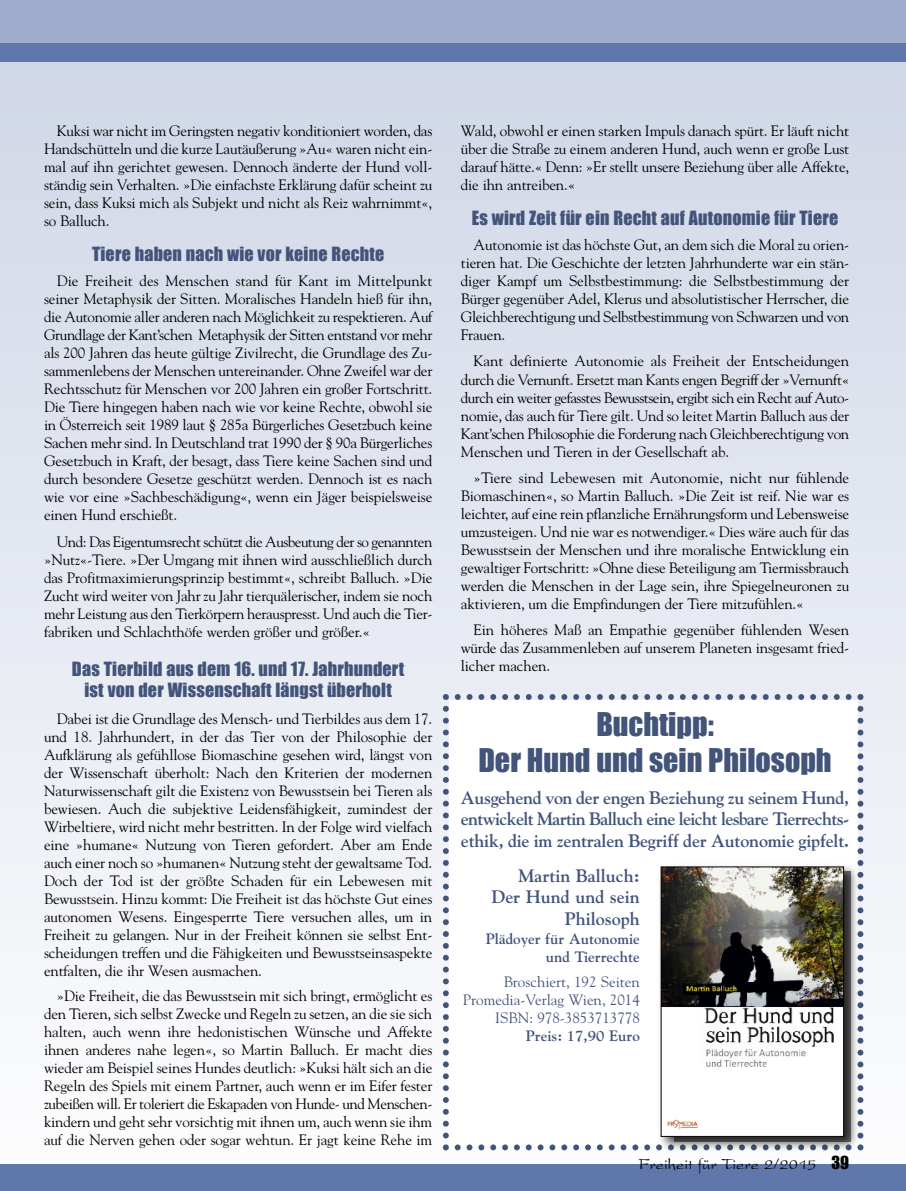
<style>
.page{position:relative;width:906px;height:1191px;background:#fff}
.page>*{position:absolute;margin:0;border:0;box-sizing:border-box;transform-origin:0 0}
.t1{font:30px/36px "Impact";color:#43547a;text-align:center}
.t2{font:700 18px/21.6px "Goudy";letter-spacing:-.01em;color:#43547a;text-align:justify}
.t3{font:18px/21.6px "Impact";letter-spacing:.01em;color:#43547a;text-align:center}
.t4{font:16.5px "President Plain";color:#000}
.t5{font:15px/18px "Goudy";letter-spacing:-.01em;color:#000;text-align:justify}
.t6{font:15px/18px "Goudy";color:#43547a;text-align:right}
.t7{font:700 15px/18px "Goudy";color:#43547a;text-align:right}
.s1{font-family:"Impact"}
</style>
<div class="page">
<div style="left:0;top:40px;width:906px;height:1151px;background:linear-gradient(to bottom,#cfd6e6,#fefefe)"></div>
<div style="left:0;top:0;width:906px;height:44px;background:#9fadcc"></div>
<div style="left:0;top:43px;width:906px;height:18px;background:#5f77ab"></div>
<div style="left:0;top:1164px;width:906px;height:27px;background:#5f77ab"></div>
<svg style="left:443px;top:694px;width:420px;height:456px"></svg>
<div style="left:459px;top:711px;width:391px;height:229px;background:#fff"></div>
<img style="left:654px;top:860px;width:209px;height:295px">
<img style="left:663px;top:868px;width:179px;height:266px">
<div style="left:661px;top:866px;width:183px;height:270px;border:1px solid #000"></div>
<p class="t5" style="left:44px;top:122px;width:390px;text-indent:13px">Kuksi war nicht im Geringsten negativ konditioniert worden, das Handschütteln und die kurze Lautäußerung »Au« waren nicht ein&shy;mal auf ihn gerichtet gewesen. Dennoch änderte der Hund voll&shy;ständig sein Verhalten. »Die einfachste Erklärung dafür scheint zu sein, dass Kuksi mich als Subjekt und nicht als Reiz wahrnimmt«, so Balluch.</p>
<p class="t3" style="left:92px;top:243px;width:294px">Tiere haben nach wie vor keine Rechte</p>
<p class="t5" style="left:44px;top:272px;width:390px;text-indent:13px">Die Freiheit des Menschen stand für Kant im Mittelpunkt seiner Metaphysik der Sitten. Moralisches Handeln hieß für ihn, die Autonomie aller anderen nach Möglichkeit zu respektieren. Auf Grundlage der Kant’schen Metaphysik der Sitten entstand vor mehr als 200 Jahren das heute gültige Zivilrecht, die Grundlage des Zu&shy;sammenlebens der Menschen untereinander. Ohne Zweifel war der Rechtsschutz für Menschen vor 200 Jahren ein großer Fortschritt.<br>Die Tiere hingegen haben nach wie vor keine Rechte, obwohl sie in Österreich seit 1989 laut § 285a Bürgerliches Gesetzbuch keine Sachen mehr sind. In Deutschland trat 1990 der § 90a Bürgerliches Gesetzbuch in Kraft, der besagt, dass Tiere keine Sachen sind und durch besondere Gesetze geschützt werden. Dennoch ist es nach wie vor eine »Sachbeschädigung«, wenn ein Jäger beispielsweise einen Hund erschießt.</p>
<p class="t5" style="left:44px;top:532px;width:390px;text-indent:13px">Und: Das Eigentumsrecht schützt die Ausbeutung der so genannten »Nutz«-Tiere. »Der Umgang mit ihnen wird ausschließlich durch das Profitmaximierungsprinzip bestimmt«, schreibt Balluch. »Die Zucht wird weiter von Jahr zu Jahr tierquälerischer, indem sie noch mehr Leistung aus den Tierkörpern herauspresst. Und auch die Tier&shy;fabriken und Schlachthöfe werden größer und größer.«</p>
<p class="t3" style="left:72px;top:657px;width:334px">Das Tierbild aus dem 16. und 17. Jahrhundert ist von der Wissenschaft längst überholt</p>
<p class="t5" style="left:44px;top:709px;width:390px;text-indent:13px">Dabei ist die Grundlage des Mensch- und Tierbildes aus dem 17. und 18. Jahrhundert, in der das Tier von der Philosophie der Aufklärung als gefühllose Biomaschine gesehen wird, längst von der Wissenschaft überholt: Nach den Kriterien der modernen Naturwissenschaft gilt die Existenz von Bewusstsein bei Tieren als bewiesen. Auch die subjektive Leidensfähigkeit, zumindest der Wirbeltiere, wird nicht mehr bestritten. In der Folge wird vielfach eine »humane« Nutzung von Tieren gefordert. Aber am Ende auch einer noch so »humanen« Nutzung steht der gewaltsame Tod.<br>Doch der Tod ist der größte Schaden für ein Lebewesen mit Bewusstsein. Hinzu kommt: Die Freiheit ist das höchste Gut eines autonomen Wesens. Eingesperrte Tiere versuchen alles, um in Freiheit zu gelangen. Nur in der Freiheit können sie selbst Ent&shy;scheidungen treffen und die Fähigkeiten und Bewusstseinsaspekte entfalten, die ihr Wesen ausmachen.</p>
<p class="t5" style="left:44px;top:987px;width:390px;text-indent:13px">»Die Freiheit, die das Bewusstsein mit sich bringt, ermöglicht es den Tieren, sich selbst Zwecke und Regeln zu setzen, an die sie sich halten, auch wenn ihre hedonistischen Wünsche und Affekte ihnen anderes nahe legen«, so Martin Balluch. Er macht dies wieder am Beispiel seines Hundes deutlich: »Kuksi hält sich an die Regeln des Spiels mit einem Partner, auch wenn er im Eifer fester zubeißen will. Er toleriert die Eskapaden von Hunde- und Menschen&shy;kindern und geht sehr vorsichtig mit ihnen um, auch wenn sie ihm auf die Nerven gehen oder sogar wehtun. Er jagt keine Rehe im</p>
<p class="t5" style="left:461px;top:122px;width:390px">Wald, obwohl er einen starken Impuls danach spürt. Er läuft nicht über die Straße zu einem anderen Hund, auch wenn er große Lust darauf hätte.« Denn: »Er stellt unsere Beziehung über alle Affekte, die ihn antreiben.«</p>
<p class="t3" style="left:472px;top:207px;width:368px">Es wird Zeit für ein Recht auf Autonomie für Tiere</p>
<p class="t5" style="left:461px;top:236px;width:390px;text-indent:13px">Autonomie ist das höchste Gut, an dem sich die Moral zu orien&shy;tieren hat. Die Geschichte der letzten Jahrhunderte war ein stän&shy;diger Kampf um Selbstbestimmung: die Selbstbestimmung der Bürger gegenüber Adel, Klerus und absolutistischer Herrscher, die Gleichberechtigung und Selbstbestimmung von Schwarzen und von Frauen.</p>
<p class="t5" style="left:461px;top:352px;width:390px;text-indent:13px">Kant definierte Autonomie als Freiheit der Entscheidungen durch die Vernunft. Ersetzt man Kants engen Begriff der »Vernunft« durch ein weiter gefasstes Bewusstsein, ergibt sich ein Recht auf Auto&shy;nomie, das auch für Tiere gilt. Und so leitet Martin Balluch aus der Kant’schen Philosophie die Forderung nach Gleichberechtigung von Menschen und Tieren in der Gesellschaft ab.</p>
<p class="t5" style="left:461px;top:468px;width:390px;text-indent:13px">»Tiere sind Lebewesen mit Autonomie, nicht nur fühlende Biomaschinen«, so Martin Balluch. »Die Zeit ist reif. Nie war es leichter, auf eine rein pflanzliche Ernährungsform und Lebensweise umzusteigen. Und nie war es notwendiger.« Dies wäre auch für das Bewusstsein der Menschen und ihre moralische Entwicklung ein gewaltiger Fortschritt: »Ohne diese Beteiligung am Tiermissbrauch werden die Menschen in der Lage sein, ihre Spiegelneuronen zu aktivieren, um die Empfindungen der Tiere mitzufühlen.«</p>
<p class="t5" style="left:461px;top:621px;width:390px;text-indent:13px">Ein höheres Maß an Empathie gegenüber fühlenden Wesen würde das Zusammenleben auf unserem Planeten insgesamt fried&shy;licher machen.</p>
<h1 class="t1" style="left:478px;top:706px;width:355px">Buchtipp:<br>Der Hund und sein Philosoph</h1>
<p class="t2" style="left:461px;top:786px;width:390px">Ausgehend von der engen Beziehung zu seinem Hund, entwickelt Martin Balluch eine leicht lesbare Tierrechts&shy;ethik, die im zentralen Begriff der Autonomie gipfelt.</p>
<p class="t2" style="left:491px;top:864px;width:150px;text-align:right">Martin Balluch:<br>Der Hund und sein<br>Philosoph</p>
<p class="t7" style="left:486px;top:930px;width:156px">Plädoyer für Autonomie und Tierrechte</p>
<p class="t6" style="left:463px;top:972px;width:178px">Broschiert, 192 Seiten<br>Promedia-Verlag Wien, 2014<br>ISBN: 978-3853713778</p>
<p class="t7" style="left:525px;top:1026px;width:116px">Preis: 17,90 Euro</p>
<p class="t4" style="left:638px;top:1158px;width:212px">Freiheit für Tiere 2/2015 <span class="s1">39</span></p>
</div>
